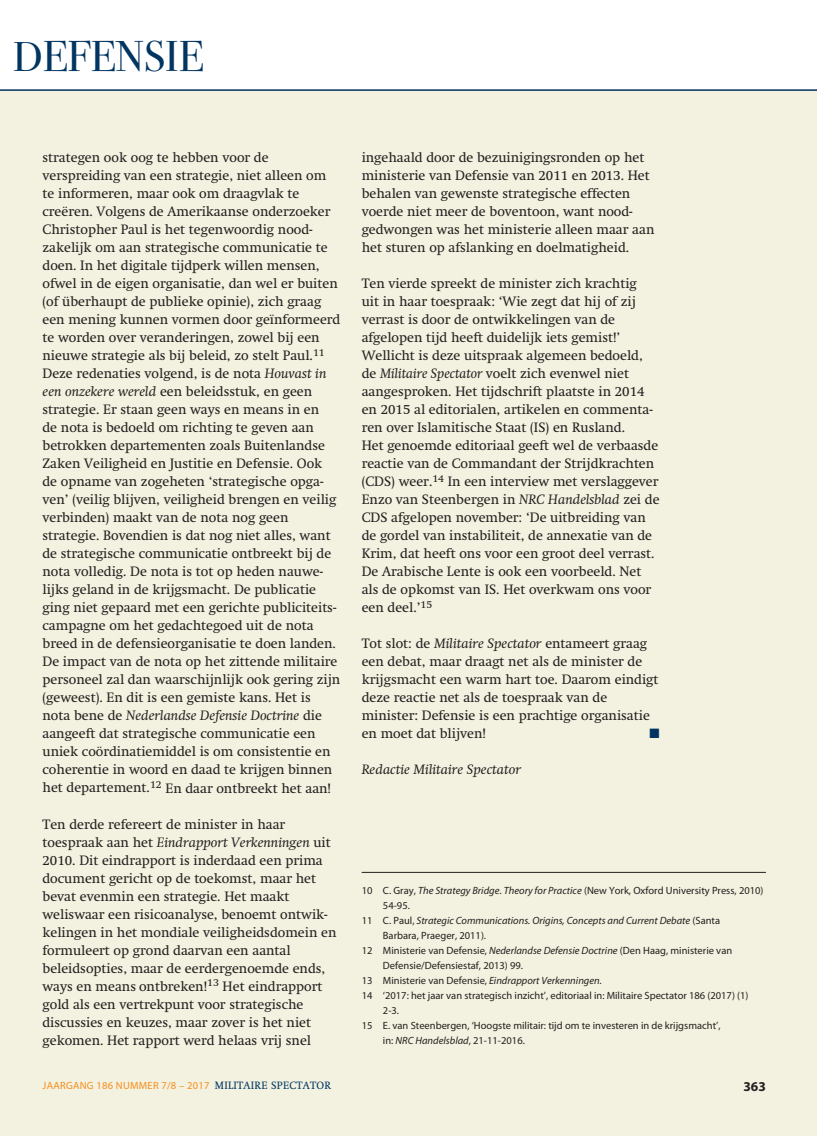
<style>
.page{position:relative;width:817px;height:1136px;background:#fff}
.page>*{position:absolute;margin:0;border:0;box-sizing:border-box;transform-origin:0 0}
.t1{font:45px "Bodoni Seventytwo EF";color:#003562}
.t2{font:13.5px/18px "Swift";color:#231f20}
.t3{font:italic 13.5px "Swift";color:#231f20;scale:1.05 1}
.t4{font:700 13.5px "Myriad Pro";color:#231f20}
.t5{font:13.5px "Zapf Dingbats";color:#003562}
.t6{font:10.5px "Myriad Pro";color:#231f20}
.t7{font:italic 10.5px "Myriad Pro";color:#231f20}
.t8{font:10.5px "Myriad Pro";letter-spacing:.025em;color:#f68f1e}
.s1{font-style:italic}
.s2{font-style:normal}
.s3{font-family:"Swift";color:#003562}
</style>
<div class="page">
<div style="left:0;top:89px;width:816px;height:1046px;background:#f3f1df"></div>
<hr style="left:0;top:89px;width:816px;height:2px;background:#003562">
<hr style="left:361px;top:872px;width:404px;height:1px;background:#231f20">
<h1 class="t1" style="left:13px;top:31px;width:192px">DEFENSIE</h1>
<p class="t2" style="left:43px;top:148px;width:299px">strategen ook oog te hebben voor de verspreiding van een strategie, niet alleen om te informeren, maar ook om draagvlak te creëren. Volgens de Amerikaanse onderzoeker Christopher Paul is het tegenwoordig nood&shy;zakelijk om aan strategische communicatie te doen. In het digitale tijdperk willen mensen, ofwel in de eigen organisatie, dan wel er buiten (of überhaupt de publieke opinie), zich graag een mening kunnen vormen door geïnformeerd te worden over veranderingen, zowel bij een nieuwe strategie als bij beleid, zo stelt Paul.<sup>11<br></sup>Deze redenaties volgend, is de nota <span class="s1">Houvast in een onzekere wereld</span> een beleidsstuk, en geen strategie. Er staan geen ways en means in en<br>de nota is bedoeld om richting te geven aan betrokken departementen zoals Buitenlandse Zaken Veiligheid en Justitie en Defensie. Ook<br>de opname van zogeheten ‘strategische opga&shy;ven’ (veilig blijven, veiligheid brengen en veilig verbinden) maakt van de nota nog geen strategie. Bovendien is dat nog niet alles, want de strategische communicatie ontbreekt bij de nota volledig. De nota is tot op heden nauwe&shy;lijks geland in de krijgsmacht. De publicatie ging niet gepaard met een gerichte publiciteits&shy;campagne om het gedachtegoed uit de nota breed in de defensieorganisatie te doen landen.<br>De impact van de nota op het zittende militaire personeel zal dan waarschijnlijk ook gering zijn (geweest). En dit is een gemiste kans. Het is nota bene de <span class="s1">Nederlandse Defensie Doctrine</span> die aangeeft dat strategische communicatie een uniek coördinatiemiddel is om consistentie en coherentie in woord en daad te krijgen binnen het departement.<sup>12</sup> En daar ontbreekt het aan!</p>
<p class="t2" style="left:43px;top:814px;width:295px">Ten derde refereert de minister in haar toespraak aan het <span class="s1">Eindrapport Verkenningen</span> uit 2010. Dit eindrapport is inderdaad een prima document gericht op de toekomst, maar het bevat evenmin een strategie. Het maakt weliswaar een risicoanalyse, benoemt ontwik&shy;kelingen in het mondiale veiligheidsdomein en formuleert op grond daarvan een aantal beleidsopties, maar de eerdergenoemde ends, ways en means ontbreken!<sup>13</sup> Het eindrapport gold als een vertrekpunt voor strategische discussies en keuzes, maar zover is het niet gekomen. Het rapport werd helaas vrij snel</p>
<p class="t2" style="left:361px;top:148px;width:294px">ingehaald door de bezuinigingsronden op het ministerie van Defensie van 2011 en 2013. Het behalen van gewenste strategische effecten voerde niet meer de boventoon, want nood&shy;gedwongen was het ministerie alleen maar aan het sturen op afslanking en doelmatigheid.</p>
<p class="t2" style="left:361px;top:274px;width:299px">Ten vierde spreekt de minister zich krachtig<br>uit in haar toespraak: ‘Wie zegt dat hij of zij verrast is door de ontwikkelingen van de afgelopen tijd heeft duidelijk iets gemist!’ Wellicht is deze uitspraak algemeen bedoeld, de <span class="s1">Militaire Spectator</span> voelt zich evenwel niet aangesproken. Het tijdschrift plaatste in 2014 en 2015 al editorialen, artikelen en commenta&shy;ren over Islamitische Staat (IS) en Rusland.<br>Het genoemde editoriaal geeft wel de verbaasde reactie van de Commandant der Strijdkrachten (CDS) weer.<sup>14</sup> In een interview met verslaggever Enzo van Steenbergen in <span class="s1">NRC Handelsblad</span> zei de CDS afgelopen november: ‘De uitbreiding van de gordel van instabiliteit, de annexatie van de Krim, dat heeft ons voor een groot deel verrast.<br>De Arabische Lente is ook een voorbeeld. Net als de opkomst van IS. Het overkwam ons voor een deel.’<sup>15</sup></p>
<p class="t2" style="left:361px;top:634px;width:298px">Tot slot: de <span class="s1">Militaire Spectator</span> entameert graag een debat, maar draagt net als de minister de krijgsmacht een warm hart toe. Daarom eindigt deze reactie net als de toespraak van de minister: Defensie is een prachtige organisatie en moet dat blijven!</p>
<p class="t5" style="left:649px;top:727px;width:12px">■</p>
<p class="t3" style="left:361px;top:761px;width:153px">Redactie Militaire Spectator</p>
<p class="t6" style="left:361px;top:884px;width:403px">10 C. Gray, <span class="s1">The Strategy Bridge</span>. <span class="s1">Theory for Practice</span> (New York, Oxford University Press, 2010)</p>
<p class="t6" style="left:383px;top:899px;width:28px">54-95.</p>
<p class="t7" style="left:361px;top:913px;width:360px"><span class="s2">11 C. Paul,</span> Strategic Communications. Origins, Concepts and Current Debate <span class="s2">(Santa</span></p>
<p class="t6" style="left:383px;top:929px;width:105px">Barbara, Praeger, 2011).</p>
<p class="t6" style="left:361px;top:944px;width:372px">12 Ministerie van Defensie, <span class="s1">Nederlandse Defensie Doctrine</span> (Den Haag, ministerie van</p>
<p class="t6" style="left:383px;top:959px;width:142px">Defensie/Defensiestaf, 2013) 99.</p>
<p class="t6" style="left:361px;top:974px;width:242px">13 Ministerie van Defensie, <span class="s1">Eindrapport Verkenningen.</span></p>
<p class="t6" style="left:361px;top:989px;width:388px">14 ‘2017: het jaar van strategisch inzicht’, editoriaal in: Militaire Spectator 186 (2017) (1)</p>
<p class="t6" style="left:383px;top:1004px;width:18px">2-3.</p>
<p class="t6" style="left:361px;top:1019px;width:360px">15 E. van Steenbergen, ‘Hoogste militair: tijd om te investeren in de krijgsmacht’,</p>
<p class="t6" style="left:383px;top:1034px;width:143px">in: <span class="s1">NRC Handelsblad</span>, 21-11-2016.</p>
<p class="t8" style="left:43px;top:1079px;width:290px">JAARGANG 186 NUMMER 7/8 – 2017 <span class="s3">MILITAIRE SPECTATOR</span></p>
<p class="t4" style="left:743px;top:1078px;width:24px">363</p>
</div>
